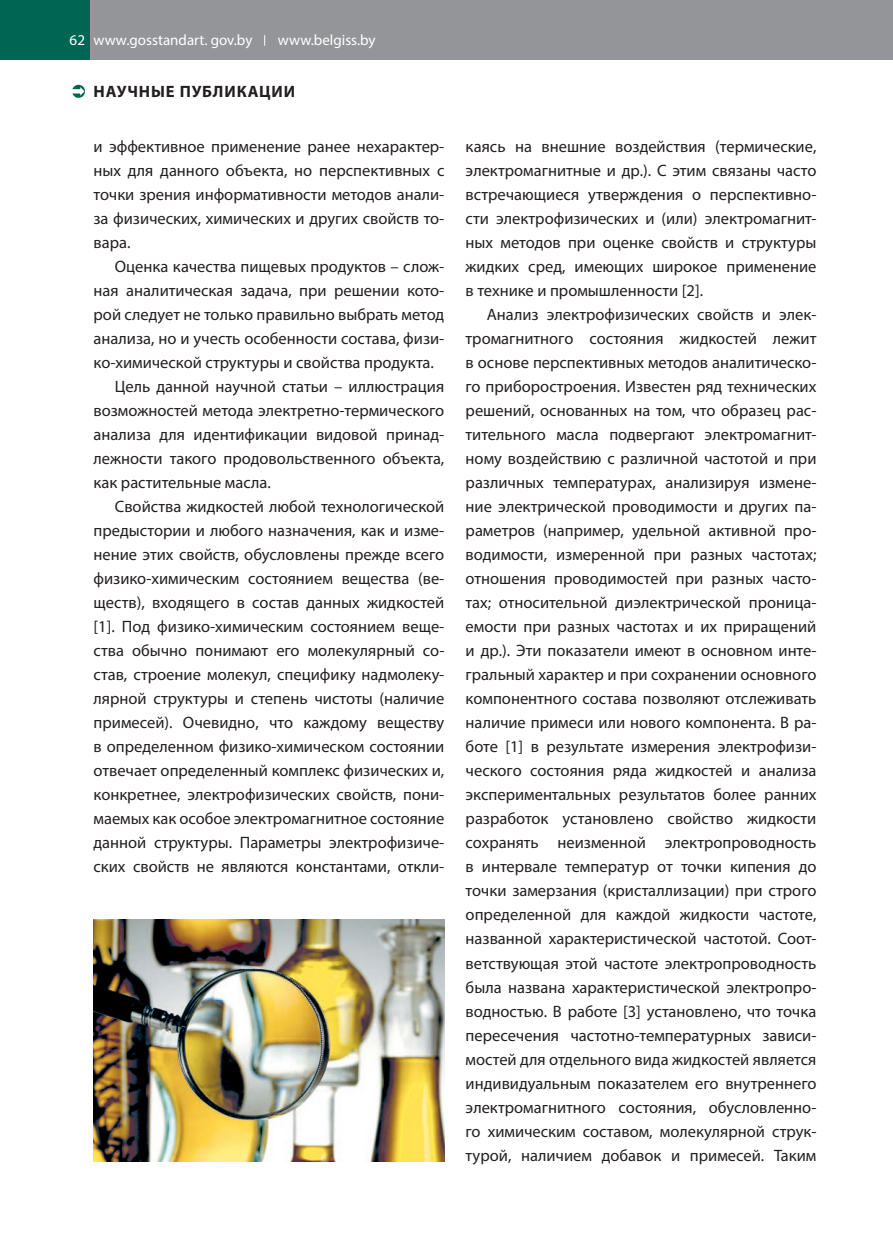
<style>
.page{position:relative;width:893px;height:1255px;background:#fff}
.page>*{position:absolute;margin:0;border:0;box-sizing:border-box;transform-origin:0 0}
.t1{font:16.5px/24px "Myriad Pro";color:#231f20;text-align:justify}
.t2{font:700 16.5px "Myriad Pro";letter-spacing:.05em;color:#231f20}
.t3{font:15px "Myriad Pro";color:#fff}
</style>
<div class="page">
<div style="left:0;top:0;width:893px;height:60px;background:#939598"></div>
<div style="left:0;top:0;width:89px;height:60px;background:#006654"></div>
<svg style="left:72px;top:85px;width:13px;height:13px"></svg>
<img style="left:94px;top:919px;width:350px;height:242px">
<p class="t3" style="left:70px;top:31px;width:184px">62 www.gosstandart. gov.by</p>
<p class="t3" style="left:278px;top:31px;width:99px">www.belgiss.by</p>
<p class="t2" style="left:94px;top:81px;width:203px">НАУЧНЫЕ ПУБЛИКАЦИИ</p>
<p class="t1" style="left:94px;top:134px;width:352px">и эффективное применение ранее нехарактер&shy;ных для данного объекта, но перспективных с точки зрения информативности методов анали&shy;за физических, химических и других свойств то&shy;вара.</p>
<p class="t1" style="left:115px;top:254px;width:331px">Оценка качества пищевых продуктов – слож-</p>
<p class="t1" style="left:94px;top:278px;width:352px">ная аналитическая задача, при решении кото-</p>
<p class="t1" style="left:94px;top:302px;width:352px">рой следует не только правильно выбрать метод</p>
<p class="t1" style="left:94px;top:326px;width:352px">анализа, но и учесть особенности состава, физи-</p>
<p class="t1" style="left:94px;top:350px;width:342px">ко-химической структуры и свойства продукта.</p>
<p class="t1" style="left:115px;top:374px;width:331px">Цель данной научной статьи – иллюстрация</p>
<p class="t1" style="left:94px;top:398px;width:352px">возможностей метода электретно-термического</p>
<p class="t1" style="left:94px;top:422px;width:352px">анализа для идентификации видовой принад-</p>
<p class="t1" style="left:94px;top:446px;width:352px">лежности такого продовольственного объекта,</p>
<p class="t1" style="left:94px;top:470px;width:179px">как растительные масла.</p>
<p class="t1" style="left:115px;top:494px;width:331px">Свойства жидкостей любой технологической</p>
<p class="t1" style="left:94px;top:518px;width:352px">предыстории и любого назначения, как и изме-</p>
<p class="t1" style="left:94px;top:542px;width:352px">нение этих свойств, обусловлены прежде всего</p>
<p class="t1" style="left:94px;top:566px;width:352px">физико-химическим состоянием вещества (ве-</p>
<p class="t1" style="left:94px;top:590px;width:352px">ществ), входящего в состав данных жидкостей</p>
<p class="t1" style="left:94px;top:614px;width:352px">[1]. Под физико-химическим состоянием веще-</p>
<p class="t1" style="left:94px;top:638px;width:352px">ства обычно понимают его молекулярный со-</p>
<p class="t1" style="left:94px;top:662px;width:352px">став, строение молекул, специфику надмолеку-</p>
<p class="t1" style="left:94px;top:686px;width:352px">лярной структуры и степень чистоты (наличие</p>
<p class="t1" style="left:94px;top:710px;width:352px">примесей). Очевидно, что каждому веществу</p>
<p class="t1" style="left:94px;top:734px;width:352px">в определенном физико-химическом состоянии</p>
<p class="t1" style="left:94px;top:758px;width:352px">отвечает определенный комплекс физических и,</p>
<p class="t1" style="left:94px;top:782px;width:352px">конкретнее, электрофизических свойств, пони-</p>
<p class="t1" style="left:94px;top:806px;width:352px">маемых как особое электромагнитное состояние</p>
<p class="t1" style="left:94px;top:830px;width:352px">данной структуры. Параметры электрофизиче-</p>
<p class="t1" style="left:94px;top:854px;width:352px">ских свойств не являются константами, откли-</p>
<p class="t1" style="left:466px;top:134px;width:352px">каясь на внешние воздействия (термические, электромагнитные и др.). С этим связаны часто встречающиеся утверждения о перспективно&shy;сти электрофизических и (или) электромагнит&shy;ных методов при оценке свойств и структуры жидких сред, имеющих широкое применение в технике и промышленности [2].</p>
<p class="t1" style="left:466px;top:302px;width:352px;text-indent:21px">Анализ электрофизических свойств и элек&shy;тромагнитного состояния жидкостей лежит в основе перспективных методов аналитическо&shy;го приборостроения. Известен ряд технических решений, основанных на том, что образец рас&shy;тительного масла подвергают электромагнит&shy;ному воздействию с различной частотой и при различных температурах, анализируя измене&shy;ние электрической проводимости и других па&shy;раметров (например, удельной активной про&shy;водимости, измеренной при разных частотах; отношения проводимостей при разных часто&shy;тах; относительной диэлектрической проница&shy;емости при разных частотах и их приращений и др.). Эти показатели имеют в основном инте&shy;гральный характер и при сохранении основного компонентного состава позволяют отслеживать наличие примеси или нового компонента. В ра&shy;боте [1] в результате измерения электрофизи&shy;ческого состояния ряда жидкостей и анализа экспериментальных результатов более ранних разработок установлено свойство жидкости сохранять неизменной электропроводность в интервале температур от точки кипения до точки замерзания (кристаллизации) при строго определенной для каждой жидкости частоте, названной характеристической частотой. Соот&shy;ветствующая этой частоте электропроводность была названа характеристической электропро&shy;водностью. В работе [3] установлено, что точка пересечения частотно-температурных зависи&shy;мостей для отдельного вида жидкостей является индивидуальным показателем его внутреннего электромагнитного состояния, обусловленно&shy;го химическим составом, молекулярной струк&shy;турой, наличием добавок и примесей. Таким</p>
</div>
